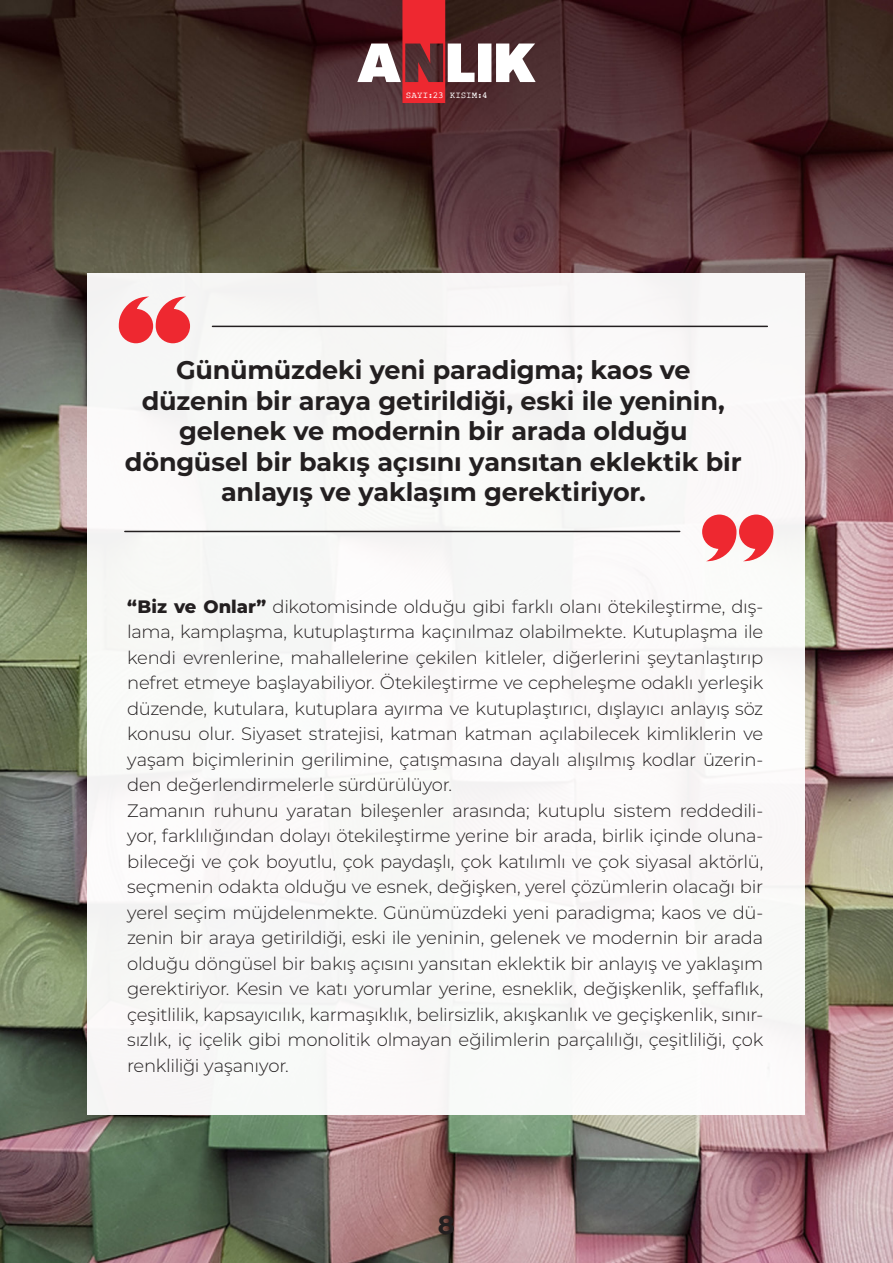
<style>
.page{position:relative;width:893px;height:1263px;background:#fff}
.page>*{position:absolute;margin:0;border:0;box-sizing:border-box;transform-origin:0 0}
.t1{font:700 25.95px "Montserrat";color:#231f20}
.t2{font:700 25.5px/30.6px "Montserrat";letter-spacing:-.005em;color:#231f20;text-align:center}
.t3{font:300 18px/25.5px "Montserrat";letter-spacing:-.02em;color:#231f20}
.t4{font:9.3px "Rough Typewriter";letter-spacing:.01em;color:#fff}
.s1{font-weight:800}
</style>
<div class="page">
<img style="left:0;top:0;width:893px;height:1263px">
<div style="left:88px;top:273px;width:717px;height:841px;background:#f9f8f8"></div>
<svg style="left:119px;top:297px;width:71px;height:46px"></svg>
<hr style="left:212px;top:326px;width:555px;height:1px;background:#231f20">
<svg style="left:702px;top:514px;width:71px;height:47px"></svg>
<hr style="left:125px;top:531px;width:555px;height:1px;background:#231f20">
<svg style="left:357px;top:0;width:179px;height:103px"></svg>
<p class="t4" style="left:406px;top:90px;width:83px">SAYI:23 KISIM:4</p>
<h2 class="t2" style="left:125px;top:354px;width:618px">Günümüzdeki yeni paradigma; kaos ve düzenin bir araya getirildiği, eski ile yeninin, gelenek ve modernin bir arada olduğu döngüsel bir bakış açısını yansıtan eklektik bir anlayış ve yaklaşım gerektiriyor.</h2>
<p class="t3" style="left:127px;top:593px;width:638px"><span class="s1">“Biz ve Onlar”</span> dikotomisinde olduğu gibi farklı olanı ötekileştirme, dış&shy;lama, kamplaşma, kutuplaştırma kaçınılmaz olabilmekte. Kutuplaşma ile kendi evrenlerine, mahallelerine çekilen kitleler, diğerlerini şeytanlaştırıp nefret etmeye başlayabiliyor. Ötekileştirme ve cepheleşme odaklı yerleşik düzende, kutulara, kutuplara ayırma ve kutuplaştırıcı, dışlayıcı anlayış söz konusu olur. Siyaset stratejisi, katman katman açılabilecek kimliklerin ve yaşam biçimlerinin gerilimine, çatışmasına dayalı alışılmış kodlar üzerin&shy;den değerlendirmelerle sürdürülüyor.<br>Zamanın ruhunu yaratan bileşenler arasında; kutuplu sistem reddedili&shy;yor, farklılığından dolayı ötekileştirme yerine bir arada, birlik içinde oluna&shy;bileceği ve çok boyutlu, çok paydaşlı, çok katılımlı ve çok siyasal aktörlü, seçmenin odakta olduğu ve esnek, değişken, yerel çözümlerin olacağı bir yerel seçim müjdelenmekte. Günümüzdeki yeni paradigma; kaos ve dü&shy;zenin bir araya getirildiği, eski ile yeninin, gelenek ve modernin bir arada olduğu döngüsel bir bakış açısını yansıtan eklektik bir anlayış ve yaklaşım gerektiriyor. Kesin ve katı yorumlar yerine, esneklik, değişkenlik, şeffaflık, çeşitlilik, kapsayıcılık, karmaşıklık, belirsizlik, akışkanlık ve geçişkenlik, sınır&shy;sızlık, iç içelik gibi monolitik olmayan eğilimlerin parçalılığı, çeşitliliği, çok renkliliği yaşanıyor.</p>
<h1 class="t1" style="left:438px;top:1207px;width:19px">8</h1>
</div>
